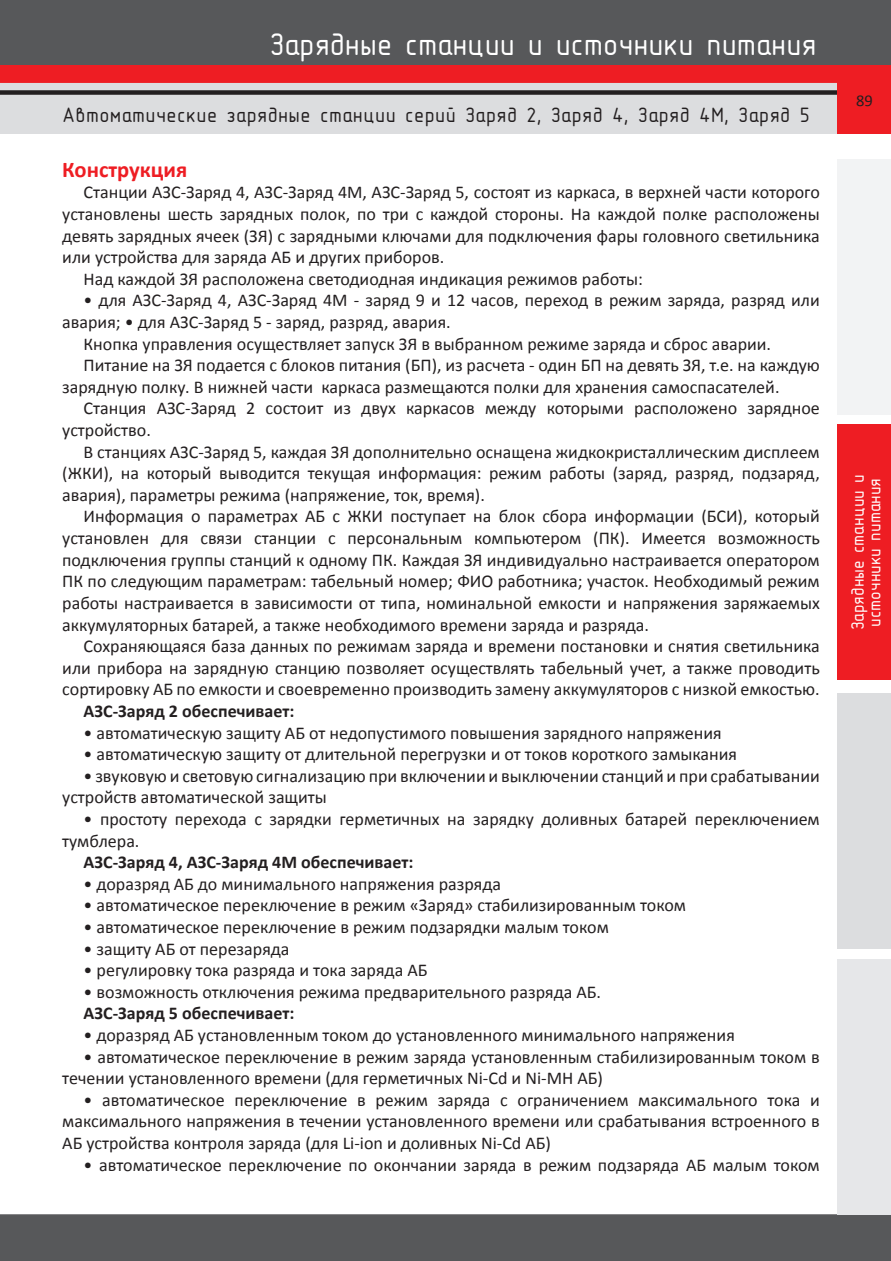
<style>
.page{position:relative;width:891px;height:1261px;background:#fff}
.page>*{position:absolute;margin:0;border:0;box-sizing:border-box;transform-origin:0 0}
.t1{font:31.5px "GOST 2.304 81 type B";color:#fff}
.Подзаголовок{font:700 22.5px "Calibri";color:#ee1d23}
.Заголовок{font:21px "GOST 2.304 81 type B";letter-spacing:.02em;color:#231f20}
.Общий_текст{font:18px/21.6px "Calibri";color:#231f20}
.Общий_текст-2{font:700 18px "Calibri";color:#231f20}
.t2{font:18px/16.5px "GOST 2.304 81 type B";color:#fff}
.t3{font:16.5px "Calibri";color:#231f20}
</style>
<div class="page">
<div style="left:0;top:0;width:890px;height:66px;background:#57585a"></div>
<div style="left:0;top:66px;width:890px;height:17px;background:#ee1d23"></div>
<div style="left:0;top:83px;width:836px;height:51px;background:#dcdddf"></div>
<div style="left:0;top:90px;width:837px;height:5px;background:#231f20"></div>
<div style="left:836px;top:66px;width:54px;height:68px;background:#ee1d23"></div>
<div style="left:836px;top:159px;width:54px;height:256px;background:#f2f3f4"></div>
<div style="left:836px;top:693px;width:54px;height:255px;background:#dcdddf"></div>
<div style="left:836px;top:959px;width:54px;height:255px;background:#e6e7e9"></div>
<div style="left:836px;top:425px;width:54px;height:255px;background:#ee1d23"></div>
<div style="left:0;top:1214px;width:891px;height:47px;background:#57585a"></div>
<h1 class="t1" style="left:269px;top:27px;width:548px">Зарядные станции и источники питания</h1>
<p class="Заголовок" style="left:62px;top:103px;width:748px">Автоматические зарядные станции серий Заряд 2, Заряд 4, Заряд 4М, Заряд 5</p>
<p class="Подзаголовок" style="left:62px;top:155px;width:126px">Конструкция</p>
<p class="Общий_текст" style="left:62px;top:182px;width:758px;text-align:justify;text-indent:21px">Станции АЗС-Заряд 4, АЗС-Заряд 4М, АЗС-Заряд 5, состоят из каркаса, в верхней части которого установлены шесть зарядных полок, по три с каждой стороны. На каждой полке расположены девять зарядных ячеек (ЗЯ) с зарядными ключами для подключения фары головного светильника или устройства для заряда АБ и других приборов.</p>
<p class="Общий_текст" style="left:83px;top:268px;width:560px">Над каждой ЗЯ расположена светодиодная индикация режимов работы:</p>
<p class="Общий_текст" style="left:62px;top:290px;width:758px;text-indent:21px">• для АЗС-Заряд 4, АЗС-Заряд 4М - заряд 9 и 12 часов, переход в режим заряда, разряд или авария; • для АЗС-Заряд 5 - заряд, разряд, авария.</p>
<p class="Общий_текст" style="left:83px;top:333px;width:688px">Кнопка управления осуществляет запуск ЗЯ в выбранном режиме заряда и сброс аварии.</p>
<p class="Общий_текст" style="left:62px;top:354px;width:758px;text-indent:21px">Питание на ЗЯ подается с блоков питания (БП), из расчета - один БП на девять ЗЯ, т.е. на каждую зарядную полку. В нижней части каркаса размещаются полки для хранения самоспасателей.</p>
<p class="Общий_текст" style="left:62px;top:398px;width:758px;text-indent:21px">Станция АЗС-Заряд 2 состоит из двух каркасов между которыми расположено зарядное устройство.</p>
<p class="Общий_текст" style="left:62px;top:441px;width:758px;text-align:justify;text-indent:21px">В станциях АЗС-Заряд 5, каждая ЗЯ дополнительно оснащена жидкокристаллическим дисплеем (ЖКИ), на который выводится текущая информация: режим работы (заряд, разряд, подзаряд, авария), параметры режима (напряжение, ток, время).</p>
<p class="Общий_текст" style="left:62px;top:506px;width:758px;text-align:justify;text-indent:21px">Информация о параметрах АБ с ЖКИ поступает на блок сбора информации (БСИ), который установлен для связи станции с персональным компьютером (ПК). Имеется возможность подключения группы станций к одному ПК. Каждая ЗЯ индивидуально настраивается оператором ПК по следующим параметрам: табельный номер; ФИО работника; участок. Необходимый режим работы настраивается в зависимости от типа, номинальной емкости и напряжения заряжаемых аккумуляторных батарей, а также необходимого времени заряда и разряда.</p>
<p class="Общий_текст" style="left:62px;top:635px;width:758px;text-align:justify;text-indent:21px">Сохраняющаяся база данных по режимам заряда и времени постановки и снятия светильника или прибора на зарядную станцию позволяет осуществлять табельный учет, а также проводить сортировку АБ по емкости и своевременно производить замену аккумуляторов с низкой емкостью.</p>
<p class="Общий_текст-2" style="left:83px;top:699px;width:212px">АЗС-Заряд 2 обеспечивает:</p>
<p class="Общий_текст" style="left:83px;top:722px;width:639px">• автоматическую защиту АБ от недопустимого повышения зарядного напряжения</p>
<p class="Общий_текст" style="left:83px;top:743px;width:655px">• автоматическую защиту от длительной перегрузки и от токов короткого замыкания</p>
<p class="Общий_текст" style="left:62px;top:765px;width:758px;text-indent:21px">• звуковую и световую сигнализацию при включении и выключении станций и при срабатывании устройств автоматической защиты</p>
<p class="Общий_текст" style="left:62px;top:808px;width:758px;text-indent:21px">• простоту перехода с зарядки герметичных на зарядку доливных батарей переключением тумблера.</p>
<p class="Общий_текст-2" style="left:83px;top:851px;width:331px">АЗС-Заряд 4, АЗС-Заряд 4М обеспечивает:</p>
<p class="Общий_текст" style="left:83px;top:873px;width:419px">• доразряд АБ до минимального напряжения разряда</p>
<p class="Общий_текст" style="left:83px;top:894px;width:603px">• автоматическое переключение в режим «Заряд» стабилизированным током</p>
<p class="Общий_текст" style="left:83px;top:916px;width:526px">• автоматическое переключение в режим подзарядки малым током</p>
<p class="Общий_текст" style="left:83px;top:938px;width:207px">• защиту АБ от перезаряда</p>
<p class="Общий_текст" style="left:83px;top:959px;width:345px">• регулировку тока разряда и тока заряда АБ</p>
<p class="Общий_текст" style="left:83px;top:981px;width:519px">• возможность отключения режима предварительного разряда АБ.</p>
<p class="Общий_текст-2" style="left:83px;top:1002px;width:212px">АЗС-Заряд 5 обеспечивает:</p>
<p class="Общий_текст" style="left:83px;top:1024px;width:652px">• доразряд АБ установленным током до установленного минимального напряжения</p>
<p class="Общий_текст" style="left:62px;top:1046px;width:758px;text-indent:21px">• автоматическое переключение в режим заряда установленным стабилизированным током в течении установленного времени (для герметичных Ni-Cd и Ni-MH АБ)</p>
<p class="Общий_текст" style="left:62px;top:1089px;width:758px;text-align:justify;text-indent:21px">• автоматическое переключение в режим заряда с ограничением максимального тока и максимального напряжения в течении установленного времени или срабатывания встроенного в АБ устройства контроля заряда (для Li-ion и доливных Ni-Cd АБ)</p>
<p class="Общий_текст" style="left:83px;top:1154px;width:737px">• автоматическое переключение по окончании заряда в режим подзаряда АБ малым током</p>
<p class="t3" style="left:855px;top:90px;width:18px">89</p>
<p class="t2" style="left:849px;top:630px;width:158px;rotate:-90deg">Зарядные станции и источники питания</p>
</div>
